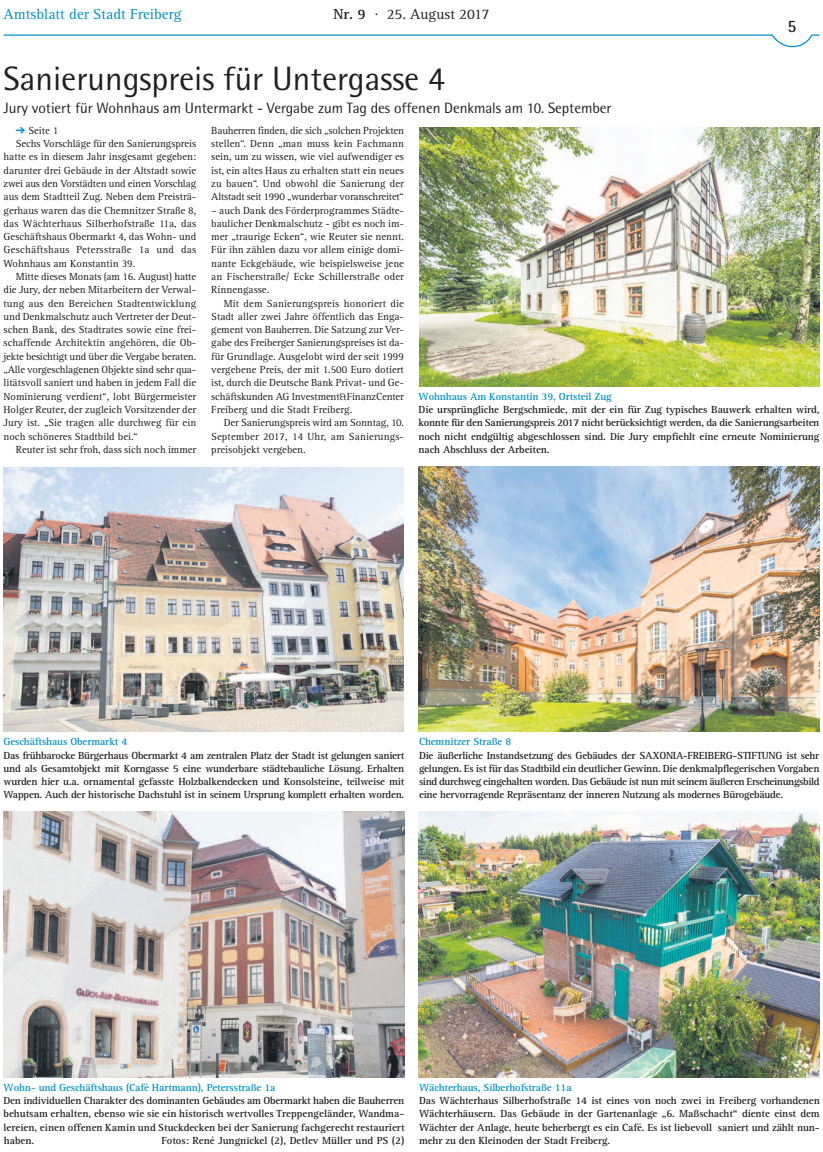
<style>
.page{position:relative;width:823px;height:1152px;background:#fff}
.page>*{position:absolute;margin:0;border:0;box-sizing:border-box;transform-origin:0 0}
.t1{font:33.75px "Rotis Semi Sans";color:#231f20}
.t2{font:700 17.5px "Rotis Semi Sans";color:#231f20;scale:.95 1}
.t3{font:15px "Rotis Semi Sans";letter-spacing:-.005em;color:#231f20}
.t4{font:15px "Rotis Serif";color:#0090c8}
.t5{font:15px "Rotis Serif";color:#231f20}
.t6{font:10.62px/13.2px "Rotis Serif";color:#231f20;text-align:justify}
.t7{font:700 10.62px/13.2px "Rotis Serif";letter-spacing:-.01em;color:#231f20;text-align:justify}
.t8{font:700 10.62px "Rotis Serif";letter-spacing:-.01em;color:#0090c8}
.t9{font:10.62px "Rotis Serif";letter-spacing:.02em;color:#231f20}
.s1{font-weight:700}
</style>
<div class="page">
<svg style="left:3px;top:34px;width:817px;height:14px"></svg>
<img style="left:418px;top:811px;width:401px;height:266px">
<img style="left:418px;top:466px;width:401px;height:266px">
<img style="left:419px;top:128px;width:400px;height:258px">
<img style="left:4px;top:811px;width:400px;height:266px">
<img style="left:3px;top:467px;width:400px;height:265px">
<h3 class="t4" style="left:4px;top:9px;width:179px">Amtsblatt der Stadt Freiberg</h3>
<h3 class="t5" style="left:333px;top:9px;width:158px"><span class="s1">Nr. 9</span> · 25. August 2017</h3>
<h1 class="t1" style="left:4px;top:67px;width:443px">Sanierungspreis für Untergasse 4</h1>
<h3 class="t3" style="left:4px;top:103px;width:609px">Jury votiert für Wohnhaus am Untermarkt - Vergabe zum Tag des offenen Denkmals am 10. September</h3>
<h2 class="t2" style="left:787px;top:20px;width:11px">5</h2>
<p class="t6" style="left:28px;top:125px;width:31px">Seite 1</p>
<p class="t6" style="left:16px;top:138px;width:182px">Sechs Vorschläge für den Sanierungspreis</p>
<p class="t6" style="left:4px;top:151px;width:194px">hatte es in diesem Jahr insgesamt gegeben:</p>
<p class="t6" style="left:4px;top:165px;width:194px">darunter drei Gebäude in der Altstadt sowie</p>
<p class="t6" style="left:4px;top:178px;width:194px">zwei aus den Vorstädten und einen Vorschlag</p>
<p class="t6" style="left:4px;top:191px;width:194px">aus dem Stadtteil Zug. Neben dem Preisträ-</p>
<p class="t6" style="left:4px;top:204px;width:194px">gerhaus waren das die Chemnitzer Straße 8,</p>
<p class="t6" style="left:4px;top:218px;width:194px">das Wächterhaus Silberhofstraße 11a, das</p>
<p class="t6" style="left:4px;top:231px;width:194px">Geschäftshaus Obermarkt 4, das Wohn- und</p>
<p class="t9" style="left:4px;top:246px;width:194px">Geschäftshaus Petersstraße 1a und das</p>
<p class="t6" style="left:4px;top:258px;width:133px">Wohnhaus am Konstantin 39.</p>
<p class="t6" style="left:16px;top:271px;width:182px">Mitte dieses Monats (am 16. August) hatte</p>
<p class="t6" style="left:4px;top:284px;width:194px">die Jury, der neben Mitarbeitern der Verwal-</p>
<p class="t6" style="left:4px;top:297px;width:194px">tung aus den Bereichen Stadtentwicklung</p>
<p class="t6" style="left:4px;top:311px;width:194px">und Denkmalschutz auch Vertreter der Deut-</p>
<p class="t6" style="left:4px;top:324px;width:194px">schen Bank, des Stadtrates sowie eine frei-</p>
<p class="t6" style="left:4px;top:337px;width:194px">schaffende Architektin angehören, die Ob-</p>
<p class="t6" style="left:4px;top:351px;width:194px">jekte besichtigt und über die Vergabe beraten.</p>
<p class="t6" style="left:4px;top:364px;width:194px">„Alle vorgeschlagenen Objekte sind sehr qua-</p>
<p class="t6" style="left:4px;top:377px;width:194px">litätsvoll saniert und haben in jedem Fall die</p>
<p class="t6" style="left:4px;top:390px;width:194px">Nominierung verdient“, lobt Bürgermeister</p>
<p class="t6" style="left:4px;top:404px;width:194px">Holger Reuter, der zugleich Vorsitzender der</p>
<p class="t6" style="left:4px;top:417px;width:194px">Jury ist. „Sie tragen alle durchweg für ein</p>
<p class="t6" style="left:4px;top:430px;width:136px">noch schöneres Stadtbild bei.“</p>
<p class="t6" style="left:16px;top:444px;width:182px">Reuter ist sehr froh, dass sich noch immer</p>
<p class="t6" style="left:211px;top:125px;width:194px">Bauherren finden, die sich „solchen Projekten stellen“. Denn „man muss kein Fachmann sein, um zu wissen, wie viel aufwendiger es ist, ein altes Haus zu erhalten statt ein neues zu bauen“. Und obwohl die Sanierung der Altstadt seit 1990 „wunderbar voranschreitet“</p>
<p class="t6" style="left:211px;top:204px;width:194px">– auch Dank des Förderprogrammes Städte&shy;baulicher Denkmalschutz - gibt es noch im&shy;mer „traurige Ecken“, wie Reuter sie nennt.<br>Für ihn zählen dazu vor allem einige domi&shy;nante Eckgebäude, wie beispielsweise jene an Fischerstraße/ Ecke Schillerstraße oder Rinnengasse.</p>
<p class="t6" style="left:211px;top:297px;width:194px;text-indent:12px">Mit dem Sanierungspreis honoriert die Stadt aller zwei Jahre öffentlich das Enga&shy;gement von Bauherren. Die Satzung zur Ver&shy;gabe des Freiberger Sanierungspreises ist da&shy;für Grundlage. Ausgelobt wird der seit 1999 vergebene Preis, der mit 1.500 Euro dotiert ist, durch die Deutsche Bank Privat- und Ge&shy;schäftskunden AG Investment&amp;FinanzCenter Freiberg und die Stadt Freiberg.</p>
<p class="t6" style="left:211px;top:417px;width:194px;text-indent:12px">Der Sanierungspreis wird am Sonntag, 10.<br>September 2017, 14 Uhr, am Sanierungs&shy;preisobjekt vergeben.</p>
<p class="t8" style="left:418px;top:392px;width:194px">Wohnhaus Am Konstantin 39, Ortsteil Zug</p>
<p class="t7" style="left:418px;top:404px;width:402px">Die ursprüngliche Bergschmiede, mit der ein für Zug typisches Bauwerk erhalten wird, konnte für den Sanierungspreis 2017 nicht berücksichtigt werden, da die Sanierungsarbeiten noch nicht endgültig abgeschlossen sind. Die Jury empfiehlt eine erneute Nominierung nach Abschluss der Arbeiten.</p>
<p class="t8" style="left:4px;top:738px;width:125px">Geschäftshaus Obermarkt 4</p>
<p class="t7" style="left:4px;top:749px;width:402px">Das frühbarocke Bürgerhaus Obermarkt 4 am zentralen Platz der Stadt ist gelungen saniert und als Gesamtobjekt mit Korngasse 5 eine wunderbare städtebauliche Lösung. Erhalten wurden hier u.a. ornamental gefasste Holzbalkendecken und Konsolsteine, teilweise mit Wappen. Auch der historische Dachstuhl ist in seinem Ursprung komplett erhalten worden.</p>
<p class="t8" style="left:419px;top:738px;width:94px">Chemnitzer Straße 8</p>
<p class="t7" style="left:419px;top:749px;width:401px">Die äußerliche Instandsetzung des Gebäudes der SAXONIA-FREIBERG-STIFTUNG ist sehr gelungen. Es ist für das Stadtbild ein deutlicher Gewinn. Die denkmalpflegerischen Vorgaben sind durchweg eingehalten worden. Das Gebäude ist nun mit seinem äußeren Erscheinungsbild eine hervorragende Repräsentanz der inneren Nutzung als modernes Bürogebäude.</p>
<p class="t8" style="left:4px;top:1083px;width:273px">Wohn- und Geschäftshaus (Café Hartmann), Petersstraße 1a</p>
<p class="t7" style="left:4px;top:1095px;width:402px">Den individuellen Charakter des dominanten Gebäudes am Obermarkt haben die Bauherren behutsam erhalten, ebenso wie sie ein historisch wertvolles Treppengeländer, Wandma&shy;lereien, einen offenen Kamin und Stuckdecken bei der Sanierung fachgerecht restauriert haben.</p>
<p class="t7" style="left:161px;top:1135px;width:244px">Fotos: René Jungnickel (2), Detlev Müller und PS (2)</p>
<p class="t8" style="left:419px;top:1083px;width:154px">Wächterhaus, Silberhofstraße 11a</p>
<p class="t7" style="left:419px;top:1095px;width:402px">Das Wächterhaus Silberhofstraße 14 ist eines von noch zwei in Freiberg vorhandenen Wächterhäusern. Das Gebäude in der Gartenanlage „6. Maßschacht“ diente einst dem Wächter der Anlage, heute beherbergt es ein Café. Es ist liebevoll saniert und zählt nun&shy;mehr zu den Kleinoden der Stadt Freiberg.</p>
</div>
